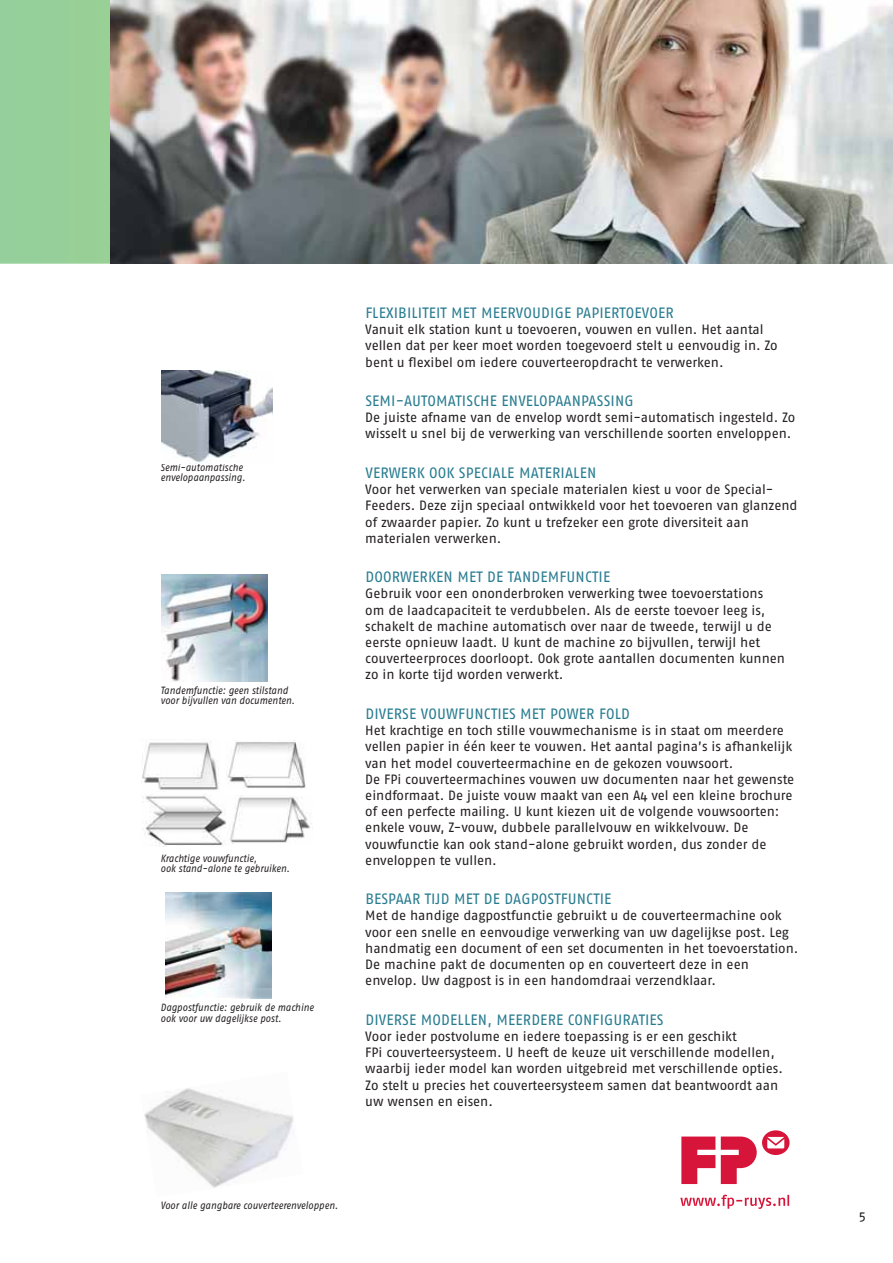
<style>
.page{position:relative;width:893px;height:1263px;background:#fff}
.page>*{position:absolute;margin:0;border:0;box-sizing:border-box;transform-origin:0 0}
.t1{font:15px "Fago Pro";letter-spacing:.01em;color:#277b8f}
.t2{font:13.5px/16.2px "Fago Pro";color:#231f20}
.t3{font:italic 10.5px/10.5px "Fago Pro";color:#231f20;scale:.9 1}
</style>
<div class="page">
<div style="left:0;top:0;width:110px;height:264px;background:#96cf99"></div>
<img style="left:166px;top:893px;width:106px;height:105px">
<img style="left:162px;top:575px;width:106px;height:106px">
<svg style="left:680px;top:1195px;width:109px;height:14px"></svg>
<svg style="left:681px;top:1137px;width:34px;height:47px"></svg>
<svg style="left:721px;top:1130px;width:68px;height:54px"></svg>
<img style="left:144px;top:1088px;width:149px;height:100px">
<img style="left:110px;top:0;width:783px;height:264px">
<img style="left:142px;top:741px;width:78px;height:54px">
<img style="left:227px;top:740px;width:79px;height:49px">
<img style="left:142px;top:796px;width:84px;height:50px">
<img style="left:230px;top:795px;width:82px;height:49px">
<img style="left:162px;top:371px;width:110px;height:93px">
<p class="t3" style="left:160px;top:463px;width:96px">Semi-automatische envelopaanpassing.</p>
<p class="t3" style="left:160px;top:685px;width:151px">Tandemfunctie: geen stilstand voor bijvullen van documenten.</p>
<p class="t3" style="left:160px;top:854px;width:145px">Krachtige vouwfunctie,<br>ook stand-alone te gebruiken.</p>
<p class="t3" style="left:160px;top:1003px;width:172px">Dagpostfunctie: gebruik de machine ook voor uw dagelijkse post.</p>
<p class="t1" style="left:365px;top:307px;width:310px">FLEXIBILITEIT MET MEERVOUDIGE PAPIERTOEVOER</p>
<p class="t2" style="left:365px;top:322px;width:414px">Vanuit elk station kunt u toevoeren, vouwen en vullen. Het aantal vellen dat per keer moet worden toegevoerd stelt u eenvoudig in. Zo bent u flexibel om iedere couverteeropdracht te verwerken.</p>
<p class="t1" style="left:365px;top:395px;width:270px">SEMI-AUTOMATISCHE ENVELOPAANPASSING</p>
<p class="t2" style="left:365px;top:410px;width:432px">De juiste afname van de envelop wordt semi-automatisch ingesteld. Zo wisselt u snel bij de verwerking van verschillende soorten enveloppen.</p>
<p class="t1" style="left:365px;top:467px;width:232px">VERWERK OOK SPECIALE MATERIALEN</p>
<p class="t2" style="left:365px;top:482px;width:434px">Voor het verwerken van speciale materialen kiest u voor de Special-Feeders. Deze zijn speciaal ontwikkeld voor het toevoeren van glanzend of zwaarder papier. Zo kunt u trefzeker een grote diversiteit aan materialen verwerken.</p>
<p class="t1" style="left:365px;top:572px;width:246px">DOORWERKEN MET DE TANDEMFUNCTIE</p>
<p class="t2" style="left:365px;top:587px;width:421px">Gebruik voor een ononderbroken verwerking twee toevoerstations om de laadcapaciteit te verdubbelen. Als de eerste toevoer leeg is, schakelt de machine automatisch over naar de tweede, terwijl u de eerste opnieuw laadt. U kunt de machine zo bijvullen, terwijl het couverteerproces doorloopt. Ook grote aantallen documenten kunnen zo in korte tijd worden verwerkt.</p>
<p class="t1" style="left:365px;top:708px;width:266px">DIVERSE VOUWFUNCTIES MET POWER FOLD</p>
<p class="t2" style="left:365px;top:723px;width:430px">Het krachtige en toch stille vouw mechanisme is in staat om meerdere vellen papier in één keer te vouwen. Het aantal pagina’s is afhankelijk van het model couverteermachine en de gekozen vouwsoort.<br>De FPi couverteermachines vouwen uw documenten naar het gewenste eindformaat. De juiste vouw maakt van een A4 vel een kleine brochure of een perfecte mailing. U kunt kiezen uit de volgende vouwsoorten: enkele vouw, Z-vouw, dubbele parallelvouw en wikkelvouw. De<br>vouw functie kan ook stand-alone gebruikt worden, dus zonder de enveloppen te vullen.</p>
<p class="t1" style="left:365px;top:894px;width:247px">BESPAAR TIJD MET DE DAGPOSTFUNCTIE</p>
<p class="t2" style="left:365px;top:909px;width:435px">Met de handige dagpostfunctie gebruikt u de couverteermachine ook voor een snelle en eenvoudige verwerking van uw dagelijkse post. Leg handmatig een document of een set documenten in het toevoerstation.<br>De machine pakt de documenten op en couverteert deze in een envelop. Uw dagpost is in een handomdraai verzendklaar.</p>
<p class="t1" style="left:365px;top:1014px;width:300px">DIVERSE MODELLEN, MEERDERE CONFIGURATIES</p>
<p class="t2" style="left:365px;top:1029px;width:419px">Voor ieder postvolume en iedere toepassing is er een geschikt<br>FPi couverteer systeem. U heeft de keuze uit verschillende modellen, waarbij ieder model kan worden uitgebreid met verschillende opties.<br>Zo stelt u precies het couverteersysteem samen dat beantwoordt aan uw wensen en eisen.</p>
<p class="t3" style="left:160px;top:1201px;width:199px">Voor alle gangbare couverteerenveloppen.</p>
<p class="t2" style="left:859px;top:1208px;width:9px">5</p>
</div>
